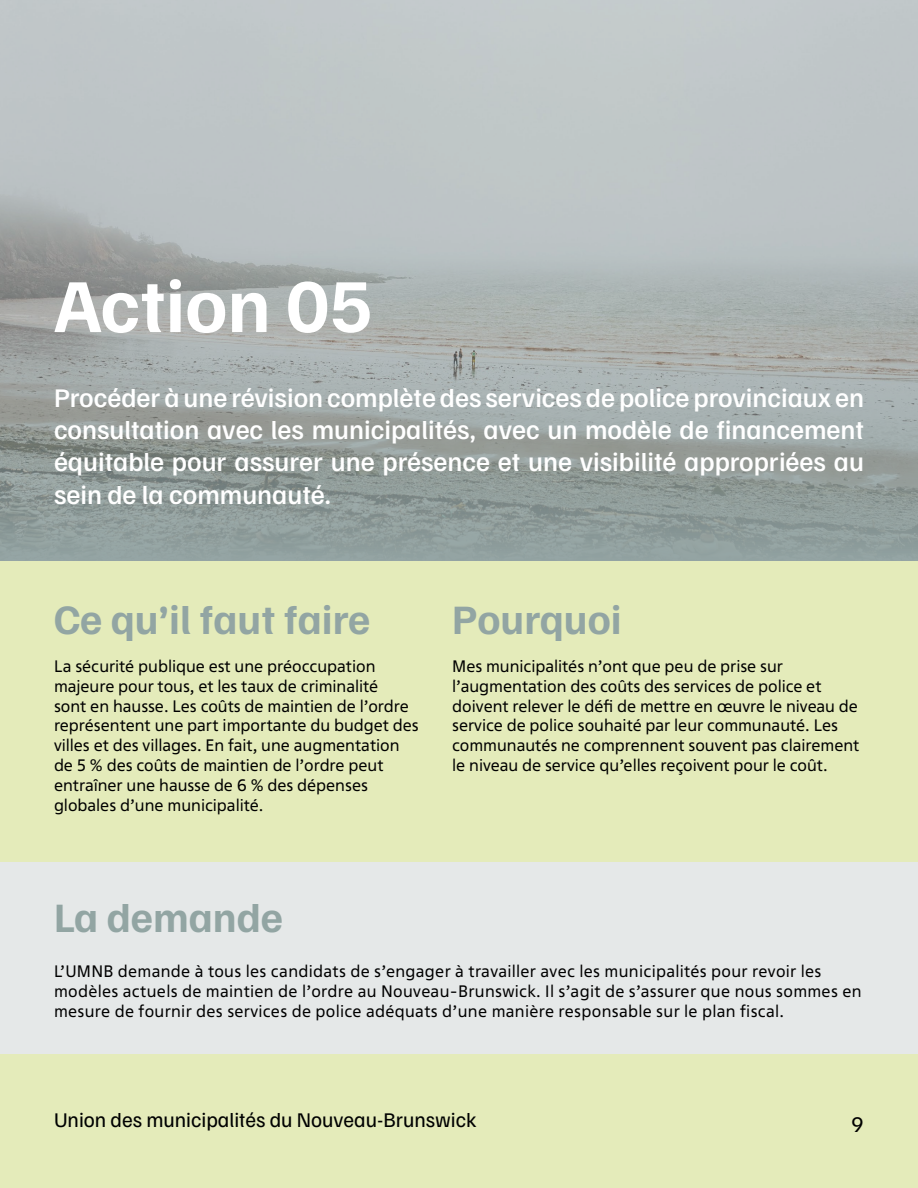
<style>
.page{position:relative;width:918px;height:1188px;background:#fff}
.page>*{position:absolute;margin:0;border:0;box-sizing:border-box;transform-origin:0 0}
.t1{font:700 76.5px "Familjen Grotesk";color:#fff}
.t2{font:700 42px "Familjen Grotesk";color:#92a5a3}
.t3{font:500 27px/32.4px "Familjen Grotesk";color:#fff;text-align:justify}
.t4{font:22.5px "Familjen Grotesk";color:#000}
.t5{font:21px "Familjen Grotesk";color:#000101}
.t6{font:16.5px/19.8px "Fact VF";color:#000}
.t7{font:16.5px/19.8px "Fact VF";letter-spacing:.02em;color:#000}
</style>
<div class="page">
<div style="left:0;top:1054px;width:918px;height:134px;background:#e4ebba"></div>
<svg style="left:0;top:0;width:918px;height:562px;background:#acb4b3"></svg>
<div style="left:0;top:862px;width:918px;height:192px;background:#e5e8e8"></div>
<div style="left:0;top:562px;width:918px;height:300px;background:#e4ebba"></div>
<h1 class="t1" style="left:54px;top:254px;width:320px">Action 05</h1>
<h3 class="t3" style="left:54px;top:380px;width:812px">Procéder à une révision complète des services de police provinciaux en consultation avec les municipalités, avec un modèle de financement équitable pour assurer une présence et une visibilité appropriées au sein de la communauté.</h3>
<h2 class="t2" style="left:54px;top:591px;width:318px">Ce qu’il faut faire</h2>
<p class="t6" style="left:54px;top:656px;width:366px">La sécurité publique est une préoccupation majeure pour tous, et les taux de criminalité<br>sont en hausse. Les coûts de maintien de l’ordre représentent une part importante du budget des villes et des villages. En fait, une augmentation de 5 % des coûts de maintien de l’ordre peut entraîner une hausse de 6 % des dépenses globales d’une municipalité.</p>
<h2 class="t2" style="left:452px;top:591px;width:171px">Pourquoi</h2>
<p class="t6" style="left:452px;top:656px;width:409px">Mes municipalités n’ont que peu de prise sur l’augmentation des coûts des services de police et doivent relever le défi de mettre en œuvre le niveau de service de police souhaité par leur communauté. Les communautés ne comprennent souvent pas clairement le niveau de service qu’elles reçoivent pour le coût.</p>
<h2 class="t2" style="left:54px;top:889px;width:230px">La demande</h2>
<p class="t7" style="left:54px;top:961px;width:809px">L’UMNB demande à tous les candidats de s’engager à travailler avec les municipalités pour revoir les modèles actuels de maintien de l’ordre au Nouveau-Brunswick. Il s’agit de s’assurer que nous sommes en mesure de fournir des services de police adéquats d’une manière responsable sur le plan fiscal.</p>
<p class="t5" style="left:54px;top:1106px;width:424px">Union des municipalités du Nouveau-Brunswick</p>
<h3 class="t4" style="left:851px;top:1109px;width:14px">9</h3>
</div>
